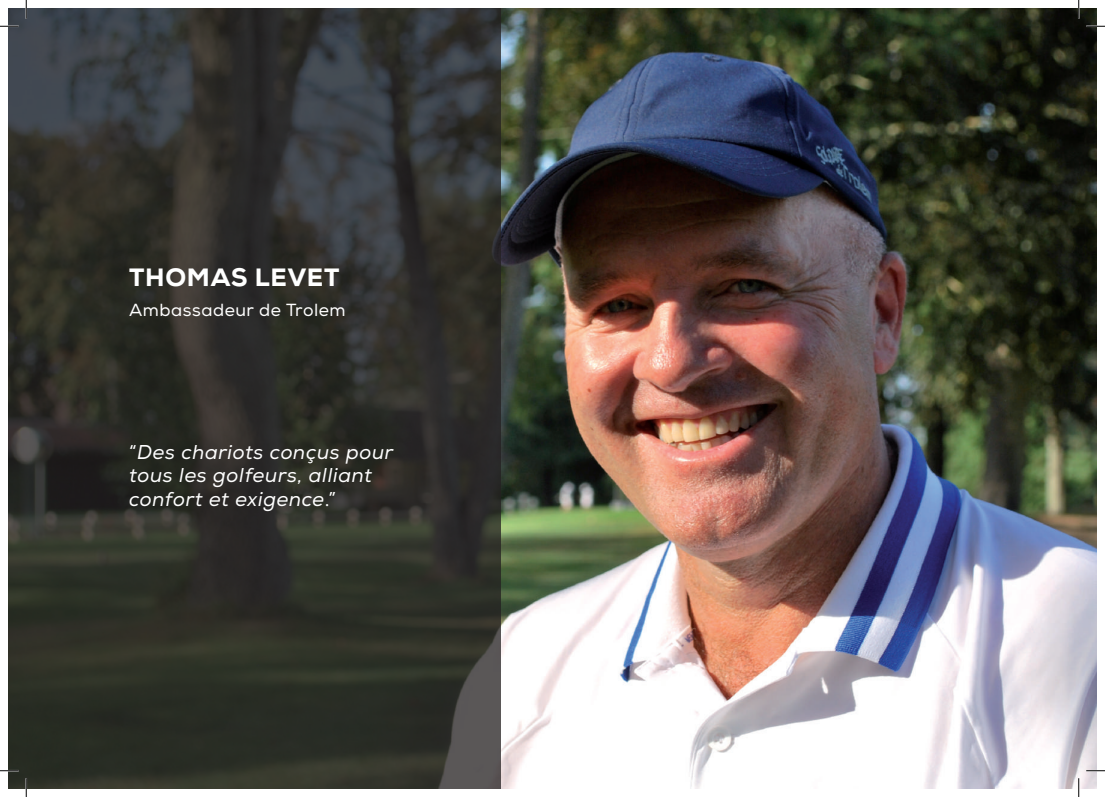
<style>
.page{position:relative;width:1105px;height:797px;background:#fff}
.page>*{position:absolute;margin:0;border:0;box-sizing:border-box;transform-origin:0 0}
.t1{font:800 25px "Nexa";letter-spacing:.03em;color:#fff}
.t2{font:italic 20px/23.8px "Nexa";letter-spacing:.03em;color:#fff}
.t3{font:17.5px "Nexa";letter-spacing:.03em;color:#fff}
.s1{font-style:normal}
</style>
<div class="page">
<img style="left:501px;top:9px;width:595px;height:779px">
<svg style="left:9px;top:9px;width:492px;height:779px;fill:#2e2f28"></svg>
<svg style="left:0;top:25px;width:19px;height:2px"></svg>
<svg style="left:1086px;top:25px;width:19px;height:2px"></svg>
<svg style="left:0;top:770px;width:19px;height:1px"></svg>
<svg style="left:1086px;top:770px;width:19px;height:1px"></svg>
<svg style="left:25px;top:0;width:2px;height:19px"></svg>
<svg style="left:25px;top:778px;width:2px;height:19px"></svg>
<svg style="left:1078px;top:0;width:1px;height:19px"></svg>
<svg style="left:1078px;top:778px;width:1px;height:19px"></svg>
<p class="t1" style="left:129px;top:261px;width:212px">THOMAS LEVET</p>
<p class="t3" style="left:129px;top:299px;width:218px">Ambassadeur de Trolem</p>
<p class="t2" style="left:129px;top:440px;width:266px"><span class="s1">“</span>Des chariots conçus pour tous les golfeurs, alliant confort et exigence<span class="s1">.”</span></p>
</div>
